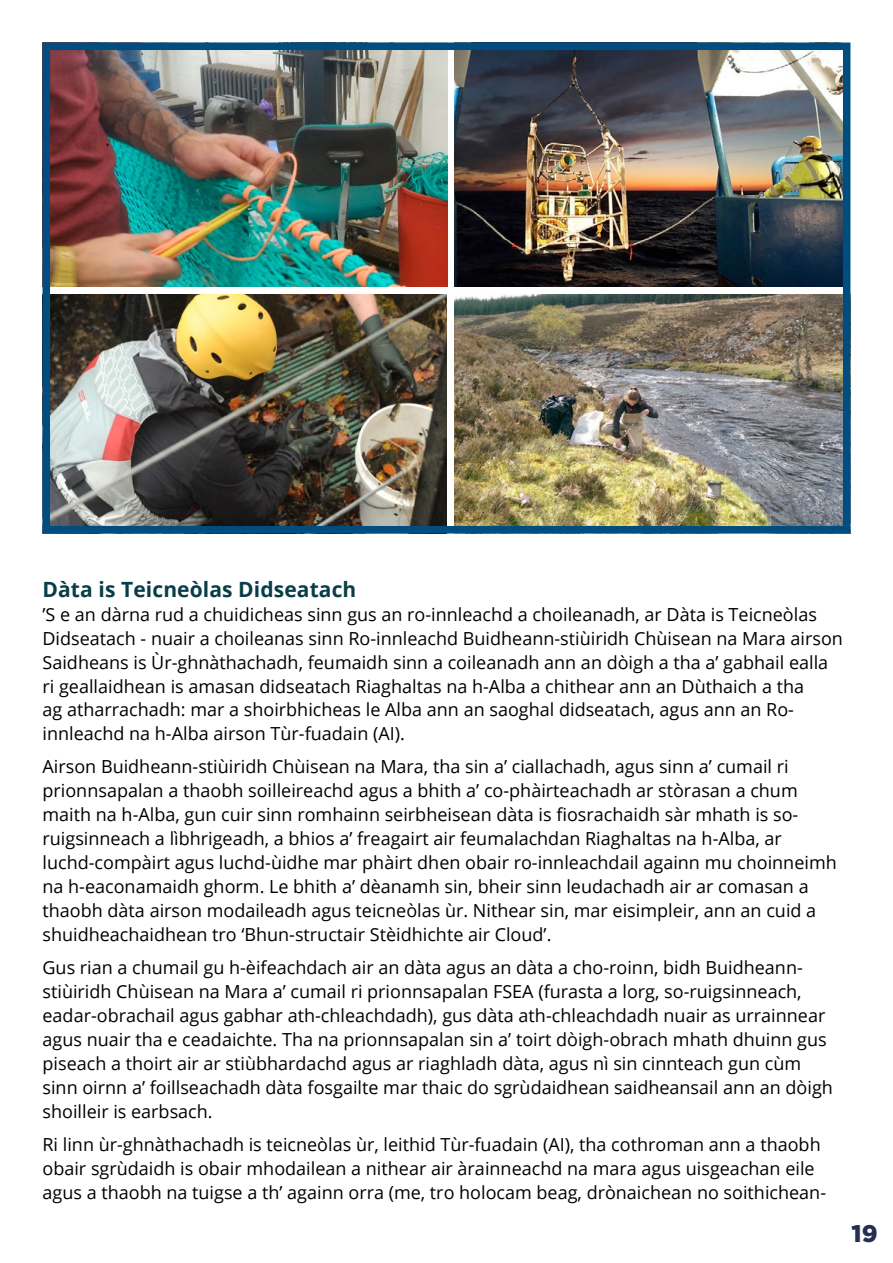
<style>
.page{position:relative;width:893px;height:1263px;background:#fff}
.page>*{position:absolute;margin:0;border:0;box-sizing:border-box;transform-origin:0 0}
.t1{font:900 24px "Gotham";color:#252f51}
.t2{font:700 21px "Open Sans";letter-spacing:.005em;color:#093d47}
.t3{font:18px/24px "Open Sans";color:#000}
</style>
<div class="page">
<img style="left:455px;top:295px;width:386px;height:229px">
<img style="left:52px;top:295px;width:394px;height:229px">
<img style="left:52px;top:52px;width:396px;height:235px">
<img style="left:455px;top:52px;width:386px;height:235px">
<div style="left:43px;top:43px;width:807px;height:490px;border:8px solid #004d82"></div>
<h3 class="t2" style="left:43px;top:574px;width:315px">Dàta is Teicneòlas Didseatach</h3>
<p class="t3" style="left:43px;top:601px;width:802px">’S e an dàrna rud a chuidicheas sinn gus an ro-innleachd a choileanadh, ar Dàta is Teicneòlas Didseatach - nuair a choileanas sinn Ro-innleachd Buidheann-stiùiridh Chùisean na Mara airson Saidheans is Ùr-ghnàthachadh, feumaidh sinn a coileanadh ann an dòigh a tha a’ gabhail ealla ri geallaidhean is amasan didseatach Riaghaltas na h-Alba a chithear ann an Dùthaich a tha<br>ag atharrachadh: mar a shoirbhicheas le Alba ann an saoghal didseatach, agus ann an Ro&shy;innleachd na h-Alba airson Tùr-fuadain (AI).</p>
<p class="t3" style="left:43px;top:754px;width:796px">Airson Buidheann-stiùiridh Chùisean na Mara, tha sin a’ ciallachadh, agus sinn a’ cumail ri prionnsapalan a thaobh soilleireachd agus a bhith a’ co-phàirteachadh ar stòrasan a chum maith na h-Alba, gun cuir sinn romhainn seirbheisean dàta is fiosrachaidh sàr mhath is so&shy;ruigsinneach a lìbhrigeadh, a bhios a’ freagairt air feumalachdan Riaghaltas na h-Alba, ar luchd-compàirt agus luchd-ùidhe mar phàirt dhen obair ro-innleachdail againn mu choinneimh na h-eaconamaidh ghorm. Le bhith a’ dèanamh sin, bheir sinn leudachadh air ar comasan a thaobh dàta airson modaileadh agus teicneòlas ùr. Nithear sin, mar eisimpleir, ann an cuid a shuidheachaidhean tro ‘Bhun-structair Stèidhichte air Cloud’.</p>
<p class="t3" style="left:43px;top:955px;width:792px">Gus rian a chumail gu h-èifeachdach air an dàta agus an dàta a cho-roinn, bidh Buidheann&shy;stiùiridh Chùisean na Mara a’ cumail ri prionnsapalan FSEA (furasta a lorg, so-ruigsinneach, eadar-obrachail agus gabhar ath-chleachdadh), gus dàta ath-chleachdadh nuair as urrainnear agus nuair tha e ceadaichte. Tha na prionnsapalan sin a’ toirt dòigh-obrach mhath dhuinn gus piseach a thoirt air ar stiùbhardachd agus ar riaghladh dàta, agus nì sin cinnteach gun cùm sinn oirnn a’ foillseachadh dàta fosgailte mar thaic do sgrùdaidhean saidheansail ann an dòigh shoilleir is earbsach.</p>
<p class="t3" style="left:43px;top:1132px;width:785px">Ri linn ùr-ghnàthachadh is teicneòlas ùr, leithid Tùr-fuadain (AI), tha cothroman ann a thaobh obair sgrùdaidh is obair mhodailean a nithear air àrainneachd na mara agus uisgeachan eile agus a thaobh na tuigse a th’ againn orra (me, tro holocam beag, drònaichean no soithichean-</p>
<h1 class="t1" style="left:851px;top:1219px;width:28px">19</h1>
</div>
